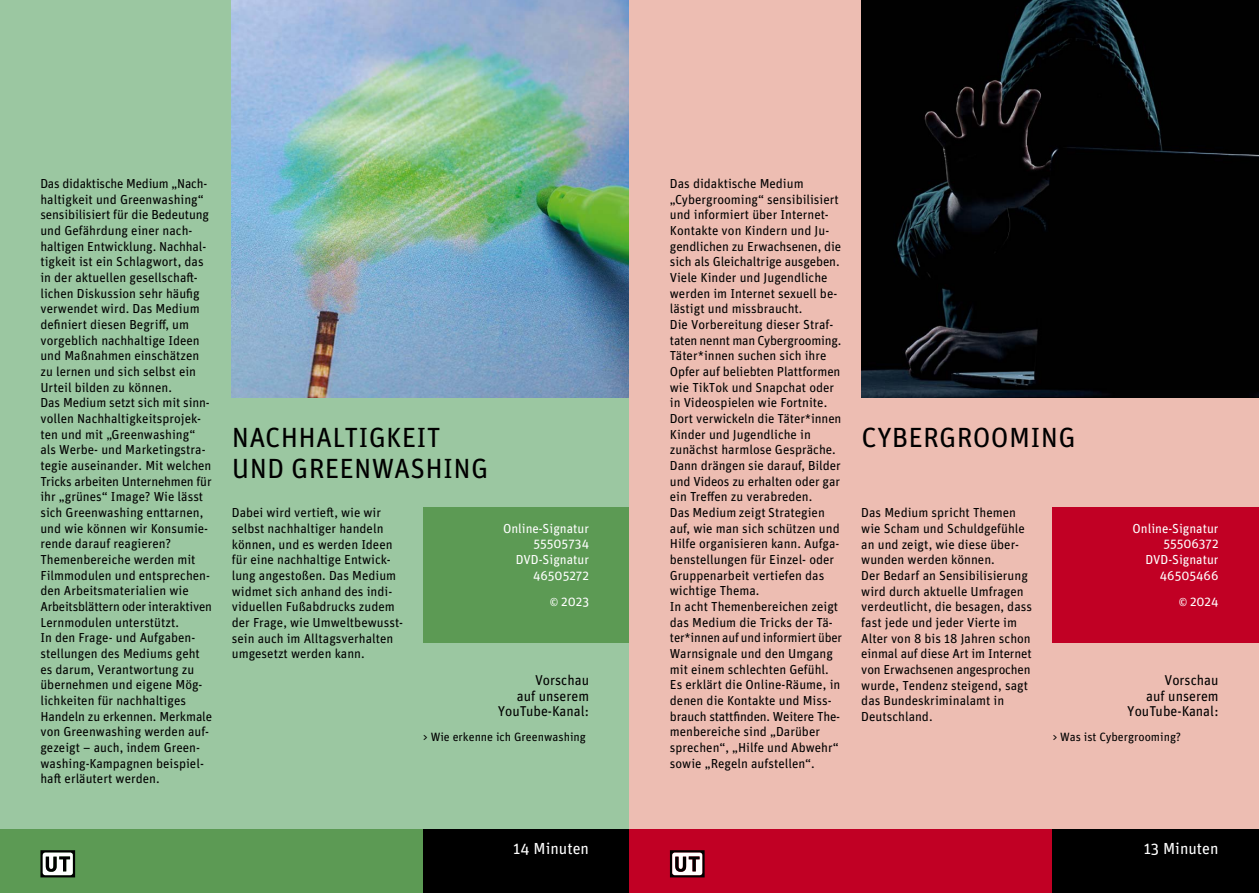
<style>
.page{position:relative;width:1259px;height:893px;background:#fff}
.page>*{position:absolute;margin:0;border:0;box-sizing:border-box;transform-origin:0 0}
.t1{font:27.75px/30.8px "Unit OT";letter-spacing:.01em;color:#000}
.t2{font:16.05px "Unit OT";color:#fff}
.t3{font:14.25px/15.8px "Unit OT";color:#000;text-align:right}
.t4{font:13.05px/15.6px "Unit OT";color:#000}
.t5{font:13.05px/15.6px "Unit OT";color:#fff;text-align:right}
.t6{font:12px "Unit OT";color:#000}
.s1{font-size:11.25px}
</style>
<div class="page">
<div style="left:0;top:0;width:629px;height:843px;background:#9bc7a1"></div>
<div style="left:423px;top:507px;width:206px;height:135px;background:#5c9a54"></div>
<div style="left:0;top:829px;width:434px;height:64px;background:#5c9a54"></div>
<div style="left:423px;top:829px;width:206px;height:64px;background:#000"></div>
<svg style="left:40px;top:850px;width:35px;height:27px"></svg>
<img style="left:232px;top:0;width:397px;height:398px">
<div style="left:629px;top:0;width:630px;height:843px;background:#edbdb2"></div>
<div style="left:1052px;top:507px;width:207px;height:135px;background:#c10024"></div>
<div style="left:629px;top:829px;width:438px;height:64px;background:#c10024"></div>
<div style="left:1052px;top:829px;width:207px;height:64px;background:#000"></div>
<svg style="left:670px;top:850px;width:34px;height:27px"></svg>
<img style="left:861px;top:0;width:398px;height:398px">
<p class="t4" style="left:40px;top:175px;width:173px">Das didaktische Medium „Nach&shy;haltigkeit und Greenwashing“ sensibilisiert für die Bedeutung und Gefährdung einer nach&shy;haltigen Entwicklung. Nachhal&shy;tigkeit ist ein Schlagwort, das in der aktuellen gesellschaft&shy;lichen Diskussion sehr häufig verwendet wird. Das Medium definiert diesen Begriff, um vorgeblich nachhaltige Ideen und Maßnahmen einschätzen zu lernen und sich selbst ein<br>Urteil bilden zu können.<br>Das Medium setzt sich mit sinn&shy;vollen Nachhaltigkeitsprojek&shy;ten und mit „Greenwashing“ als Werbe- und Marketingstra&shy;tegie auseinander. Mit welchen<br>Tricks arbeiten Unternehmen für ihr „grünes“ Image? Wie lässt sich Greenwashing enttarnen, und wie können wir Konsumie&shy;rende darauf reagieren?<br>Themenbereiche werden mit<br>Filmmodulen und entsprechen&shy;den Arbeitsmaterialien wie<br>Arbeitsblättern oder interaktiven<br>Lernmodulen unterstützt.<br>In den Frage- und Aufgaben&shy;stellungen des Mediums geht es darum, Verantwortung zu übernehmen und eigene Mög&shy;lichkeiten für nachhaltiges<br>Handeln zu erkennen. Merkmale von Greenwashing werden auf&shy;gezeigt – auch, indem Green&shy;washing-Kampagnen beispiel&shy;haft erläutert werden.</p>
<h1 class="t1" style="left:232px;top:422px;width:258px">NACHHALTIGKEIT<br>UND GREENWASHING</h1>
<p class="t4" style="left:232px;top:505px;width:173px">Dabei wird vertieft, wie wir selbst nachhaltiger handeln können, und es werden Ideen für eine nachhaltige Entwick&shy;lung angestoßen. Das Medium widmet sich anhand des indi&shy;viduellen Fußabdrucks zudem der Frage, wie Umweltbewusst&shy;sein auch im Alltagsverhalten umgesetzt werden kann.</p>
<p class="t5" style="left:503px;top:520px;width:88px">Online-Signatur<br>55505734<br>DVD-Signatur<br>46505272</p>
<p class="t5" style="left:550px;top:593px;width:41px"><span class="s1">©</span> 2023</p>
<p class="t3" style="left:498px;top:672px;width:93px">Vorschau<br>auf unserem<br>YouTube-Kanal:</p>
<p class="t6" style="left:423px;top:730px;width:164px">&gt; Wie erkenne ich Greenwashing</p>
<p class="t2" style="left:513px;top:838px;width:77px">14 Minuten</p>
<p class="t4" style="left:670px;top:175px;width:174px">Das didaktische Medium „Cybergrooming“ sensibilisiert und informiert über Internet-<br>Kontakte von Kindern und Ju&shy;gendlichen zu Erwachsenen, die sich als Gleichaltrige ausgeben.<br>Viele Kinder und Jugendliche werden im Internet sexuell be&shy;lästigt und missbraucht.<br>Die Vorbereitung dieser Straf&shy;taten nennt man Cybergrooming.<br>Täter*innen suchen sich ihre<br>Opfer auf beliebten Plattformen wie TikTok und Snapchat oder in Videospielen wie Fortnite.<br>Dort verwickeln die Täter*innen<br>Kinder und Jugendliche in zunächst harmlose Gespräche.<br>Dann drängen sie darauf, Bilder und Videos zu erhalten oder gar ein Treffen zu verabreden.<br>Das Medium zeigt Strategien auf, wie man sich schützen und<br>Hilfe organisieren kann. Aufga&shy;benstellungen für Einzel- oder<br>Gruppenarbeit vertiefen das wichtige Thema.<br>In acht Themenbereichen zeigt das Medium die Tricks der Tä&shy;ter*innen auf und informiert über<br>Warnsignale und den Umgang mit einem schlechten Gefühl.<br>Es erklärt die Online-Räume, in denen die Kontakte und Miss&shy;brauch stattfinden. Weitere The&shy;menbereiche sind „Darüber sprechen“, „Hilfe und Abwehr“ sowie „Regeln aufstellen“.</p>
<h1 class="t1" style="left:861px;top:422px;width:216px">CYBERGROOMING</h1>
<p class="t4" style="left:861px;top:505px;width:172px">Das Medium spricht Themen wie Scham und Schuldgefühle an und zeigt, wie diese über&shy;wunden werden können.<br>Der Bedarf an Sensibilisierung wird durch aktuelle Umfragen verdeutlicht, die besagen, dass fast jede und jeder Vierte im<br>Alter von 8 bis 18 Jahren schon einmal auf diese Art im Internet von Erwachsenen angesprochen wurde, Tendenz steigend, sagt das Bundeskriminalamt in<br>Deutschland.</p>
<p class="t5" style="left:1132px;top:520px;width:88px">Online-Signatur<br>55506372<br>DVD-Signatur<br>46505466</p>
<p class="t5" style="left:1178px;top:593px;width:41px"><span class="s1">©</span> 2024</p>
<p class="t3" style="left:1127px;top:672px;width:93px">Vorschau<br>auf unserem<br>YouTube-Kanal:</p>
<p class="t6" style="left:1052px;top:730px;width:130px">&gt; Was ist Cybergrooming?</p>
<p class="t2" style="left:1143px;top:838px;width:76px">13 Minuten</p>
</div>
